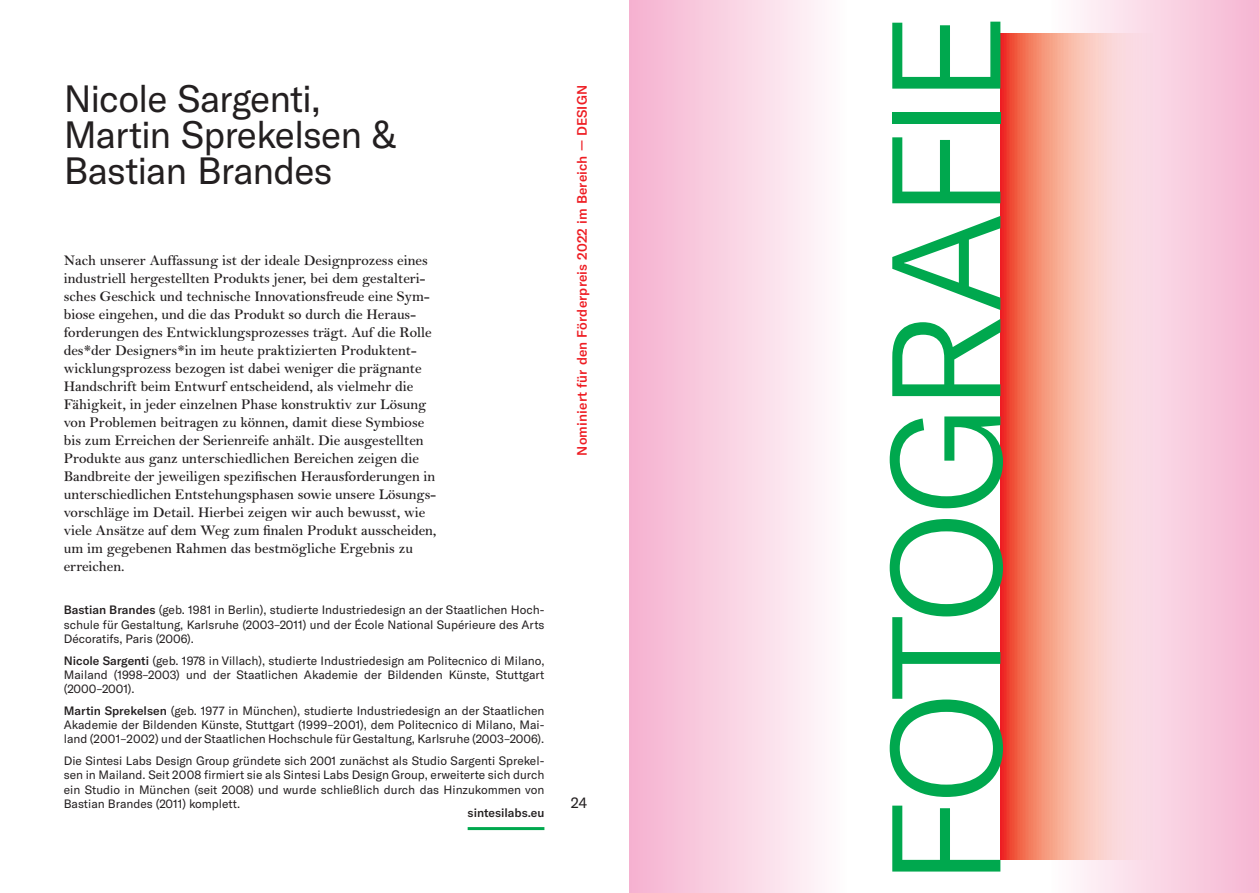
<style>
.page{position:relative;width:1259px;height:893px;background:#fff}
.page>*{position:absolute;margin:0;border:0;box-sizing:border-box;transform-origin:0 0}
.t1{font:300 152.25px "GT America";letter-spacing:-.045em;color:#00a84e}
.t2{font:37.5px/36px "GT America";letter-spacing:-.025em;color:#231f20}
.t3{font:600 15px/18px "Bell";letter-spacing:-.005em;color:#231f20}
.t4{font:15px "GT America";color:#231f20}
.t5{font:500 13.5px "GT America";letter-spacing:.01em;color:#ee1d23}
.t6{font:12px/14.2px "GT America";color:#231f20;text-align:justify}
.t7{font:500 12px "GT America";color:#231f20}
.s1{font-weight:500}
</style>
<div class="page">
<div style="left:1048px;top:0;width:211px;height:893px;background:linear-gradient(to right,#fffefe,#f6b5d1)"></div>
<div style="left:629px;top:0;width:217px;height:893px;background:linear-gradient(to right,#f5b1cf,#fefdfd)"></div>
<hr style="left:468px;top:827px;width:76px;height:3px;background:#00a84e">
<svg style="left:1000px;top:33px;width:259px;height:827px;background:#f7b6b8"></svg>
<h2 class="t2" style="left:64px;top:81px;width:334px">Nicole Sargenti,<br>Martin Sprekelsen &amp;<br>Bastian Brandes</h2>
<p class="t3" style="left:64px;top:251px;width:374px">Nach unserer Auffassung ist der ideale Designprozess eines industriell hergestellten Produkts jener, bei dem gestalteri&shy;sches Geschick und technische Innovationsfreude eine Sym&shy;biose eingehen, und die das Produkt so durch die Heraus&shy;forderungen des Entwicklungsprozesses trägt. Auf die Rolle des*der Designers*in im heute praktizierten Produktent&shy;wicklungsprozess bezogen ist dabei weniger die prägnante Handschrift beim Entwurf entscheidend, als vielmehr die Fähigkeit, in jeder einzelnen Phase konstruktiv zur Lösung von Problemen beitragen zu können, damit diese Symbiose bis zum Erreichen der Serienreife anhält. Die ausgestellten Produkte aus ganz unterschiedlichen Bereichen zeigen die Bandbreite der jeweiligen spezifischen Herausforderungen in unterschiedlichen Entstehungsphasen sowie unsere Lösungs&shy;vorschläge im Detail. Hierbei zeigen wir auch bewusst, wie viele Ansätze auf dem Weg zum finalen Produkt ausscheiden, um im gegebenen Rahmen das bestmögliche Ergebnis zu erreichen.</p>
<p class="t6" style="left:64px;top:603px;width:482px"><span class="s1">Bastian Brandes</span> (geb. 1981 in Berlin), studierte Industriedesign an der Staatlichen Hoch&shy;schule für Gestaltung, Karlsruhe (2003–2011) und der École National Supérieure des Arts Décoratifs, Paris (2006).</p>
<p class="t6" style="left:64px;top:653px;width:482px"><span class="s1">Nicole Sargenti</span> (geb. 1978 in Villach), studierte Industriedesign am Politecnico di Milano, Mailand (1998–2003) und der Staatlichen Akademie der Bildenden Künste, Stuttgart (2000–2001).</p>
<p class="t6" style="left:64px;top:703px;width:482px"><span class="s1">Martin Sprekelsen</span> (geb. 1977 in München), studierte Industriedesign an der Staatlichen Akademie der Bildenden Künste, Stuttgart (1999–2001), dem Politecnico di Milano, Mai&shy;land (2001–2002) und der Staatlichen Hochschule für Gestaltung, Karlsruhe (2003–2006).</p>
<p class="t6" style="left:64px;top:754px;width:482px">Die Sintesi Labs Design Group gründete sich 2001 zunächst als Studio Sargenti Sprekel&shy;sen in Mailand. Seit 2008 firmiert sie als Sintesi Labs Design Group, erweiterte sich durch ein Studio in München (seit 2008) und wurde schließlich durch das Hinzukommen von Bastian Brandes (2011) komplett.</p>
<p class="t7" style="left:468px;top:806px;width:78px">sintesilabs.eu</p>
<p class="t5" style="left:574px;top:456px;width:372px;rotate:-90deg">Nominiert für den Förderpreis 2022 im Bereich — DESIGN</p>
<p class="t4" style="left:571px;top:794px;width:18px">24</p>
<h1 class="t1" style="left:857px;top:887px;width:877px;rotate:-90deg">FOTOGRAFIE</h1>
</div>
